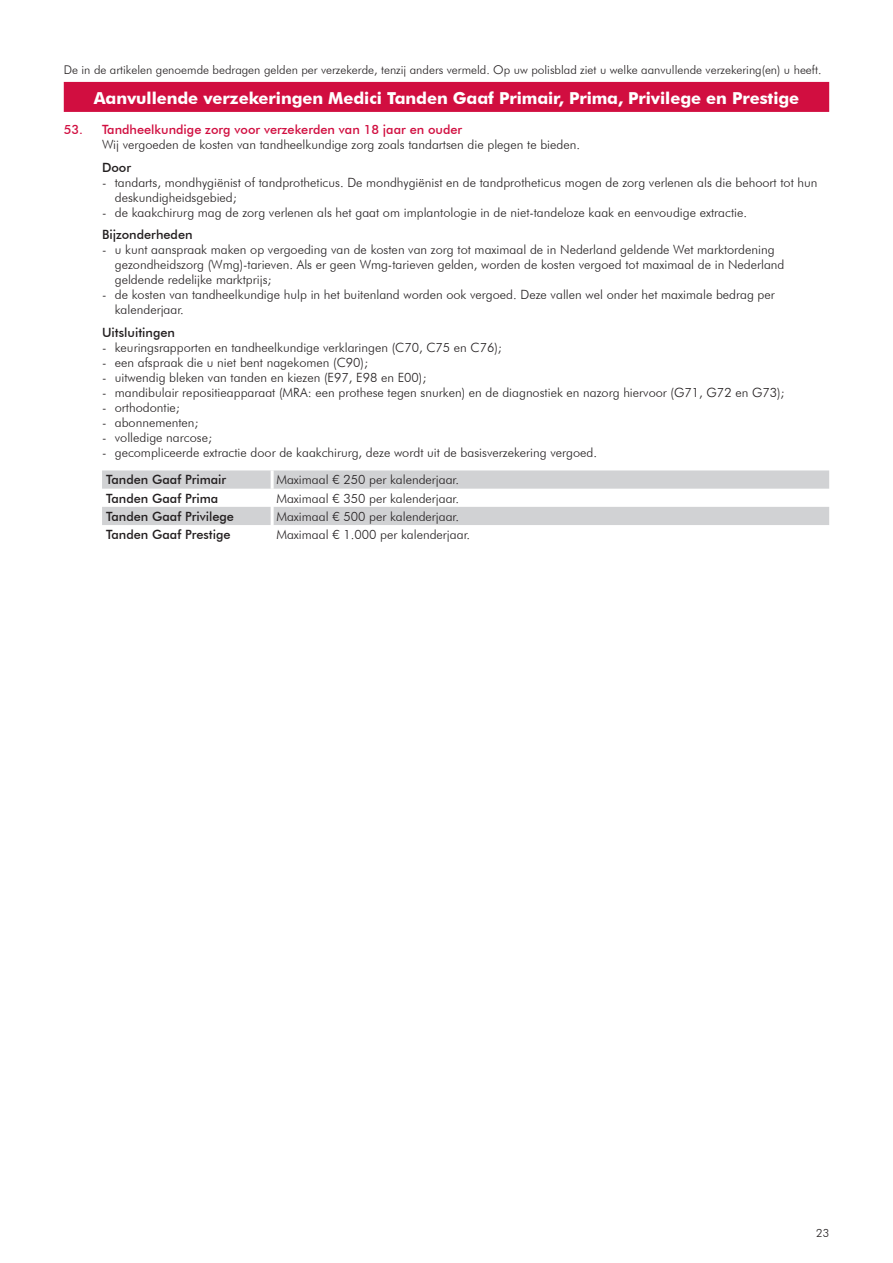
<style>
.page{position:relative;width:893px;height:1263px;background:#fff}
.page>*{position:absolute;margin:0;border:0;box-sizing:border-box;transform-origin:0 0}
.Hoofdstuk_-_Balk{font:700 16.5px "Futura BT";letter-spacing:-.005em;color:#fff}
.Opsomming_L2{font:300 12.75px/15px "Futura BT";color:#231f20}
.Tabel_-_Vergoeding{font:300 12.75px "Futura BT";color:#231f20}
.Subbody{font:300 12.75px "Futura BT";color:#231f20}
.Tabel_-_Dekkingsname{font:500 12.75px "Futura BT";color:#231f20}
.t1{font:500 12.75px "Futura BT";color:#d10e40}
.Artikel_-_Subkop{font:500 12.75px "Futura BT";color:#231f20}
.Noot{font:300 12px "Futura BT";color:#231f20}
.t2{font:300 11.25px "Futura BT";color:#231f20}
</style>
<div class="page">
<div style="left:64px;top:82px;width:765px;height:30px;background:#d10e40"></div>
<svg style="left:102px;top:470px;width:727px;height:55px"></svg>
<hr style="left:271px;top:470px;width:3px;height:19px;background:#fff">
<hr style="left:271px;top:489px;width:3px;height:18px;background:#fff">
<hr style="left:271px;top:507px;width:3px;height:18px;background:#fff">
<p class="Noot" style="left:64px;top:63px;width:759px">De in de artikelen genoemde bedragen gelden per verzekerde, tenzij anders vermeld. Op uw polisblad ziet u welke aanvullende verzekering(en) u heeft.</p>
<p class="Hoofdstuk_-_Balk" style="left:94px;top:88px;width:707px">Aanvullende verzekeringen Medici Tanden Gaaf Primair, Prima, Privilege en Prestige</p>
<p class="t1" style="left:64px;top:122px;width:400px">53. Tandheelkundige zorg voor verzekerden van 18 jaar en ouder</p>
<p class="Subbody" style="left:102px;top:137px;width:479px">Wij vergoeden de kosten van tandheelkundige zorg zoals tandartsen die plegen te bieden.</p>
<p class="Artikel_-_Subkop" style="left:102px;top:160px;width:31px">Door</p>
<p class="Opsomming_L2" style="left:115px;top:175px;width:704px;text-indent:-13px">- tandarts, mondhygiënist of tandprotheticus. De mondhygiënist en de tandprotheticus mogen de zorg verlenen als die behoort tot hun deskundigheidsgebied;</p>
<p class="Opsomming_L2" style="left:102px;top:205px;width:647px">- de kaakchirurg mag de zorg verlenen als het gaat om implantologie in de niet-tandeloze kaak en eenvoudige extractie.</p>
<p class="Artikel_-_Subkop" style="left:102px;top:227px;width:92px">Bijzonderheden</p>
<p class="Opsomming_L2" style="left:115px;top:242px;width:671px;text-indent:-13px">- u kunt aanspraak maken op vergoeding van de kosten van zorg tot maximaal de in Nederland geldende Wet marktordening gezondheidszorg (Wmg)-tarieven. Als er geen Wmg-tarieven gelden, worden de kosten vergoed tot maximaal de in Nederland geldende redelijke marktprijs;</p>
<p class="Opsomming_L2" style="left:115px;top:287px;width:662px;text-indent:-13px">- de kosten van tandheelkundige hulp in het buitenland worden ook vergoed. Deze vallen wel onder het maximale bedrag per kalenderjaar.</p>
<p class="Artikel_-_Subkop" style="left:102px;top:325px;width:75px">Uitsluitingen</p>
<p class="Opsomming_L2" style="left:102px;top:340px;width:401px">- keuringsrapporten en tandheelkundige verklaringen (C70, C75 en C76);</p>
<p class="Opsomming_L2" style="left:102px;top:355px;width:267px">- een afspraak die u niet bent nagekomen (C90);</p>
<p class="Opsomming_L2" style="left:102px;top:370px;width:326px">- uitwendig bleken van tanden en kiezen (E97, E98 en E00);</p>
<p class="Opsomming_L2" style="left:102px;top:385px;width:684px">- mandibulair repositieapparaat (MRA: een prothese tegen snurken) en de diagnostiek en nazorg hiervoor (G71, G72 en G73);</p>
<p class="Opsomming_L2" style="left:102px;top:400px;width:79px">- orthodontie;</p>
<p class="Opsomming_L2" style="left:102px;top:415px;width:98px">- abonnementen;</p>
<p class="Opsomming_L2" style="left:102px;top:430px;width:111px">- volledige narcose;</p>
<p class="Opsomming_L2" style="left:102px;top:445px;width:497px">- gecompliceerde extractie door de kaakchirurg, deze wordt uit de basisverzekering vergoed.</p>
<p class="Tabel_-_Dekkingsname" style="left:106px;top:472px;width:122px">Tanden Gaaf Primair</p>
<p class="Tabel_-_Vergoeding" style="left:276px;top:472px;width:184px">Maximaal € 250 per kalenderjaar.</p>
<p class="Tabel_-_Dekkingsname" style="left:106px;top:490px;width:113px">Tanden Gaaf Prima</p>
<p class="Tabel_-_Vergoeding" style="left:276px;top:490px;width:184px">Maximaal € 350 per kalenderjaar.</p>
<p class="Tabel_-_Dekkingsname" style="left:106px;top:508px;width:129px">Tanden Gaaf Privilege</p>
<p class="Tabel_-_Vergoeding" style="left:276px;top:508px;width:184px">Maximaal € 500 per kalenderjaar.</p>
<p class="Tabel_-_Dekkingsname" style="left:106px;top:527px;width:126px">Tanden Gaaf Prestige</p>
<p class="Tabel_-_Vergoeding" style="left:276px;top:527px;width:195px">Maximaal € 1.000 per kalenderjaar.</p>
<p class="t2" style="left:816px;top:1226px;width:14px">23</p>
</div>
